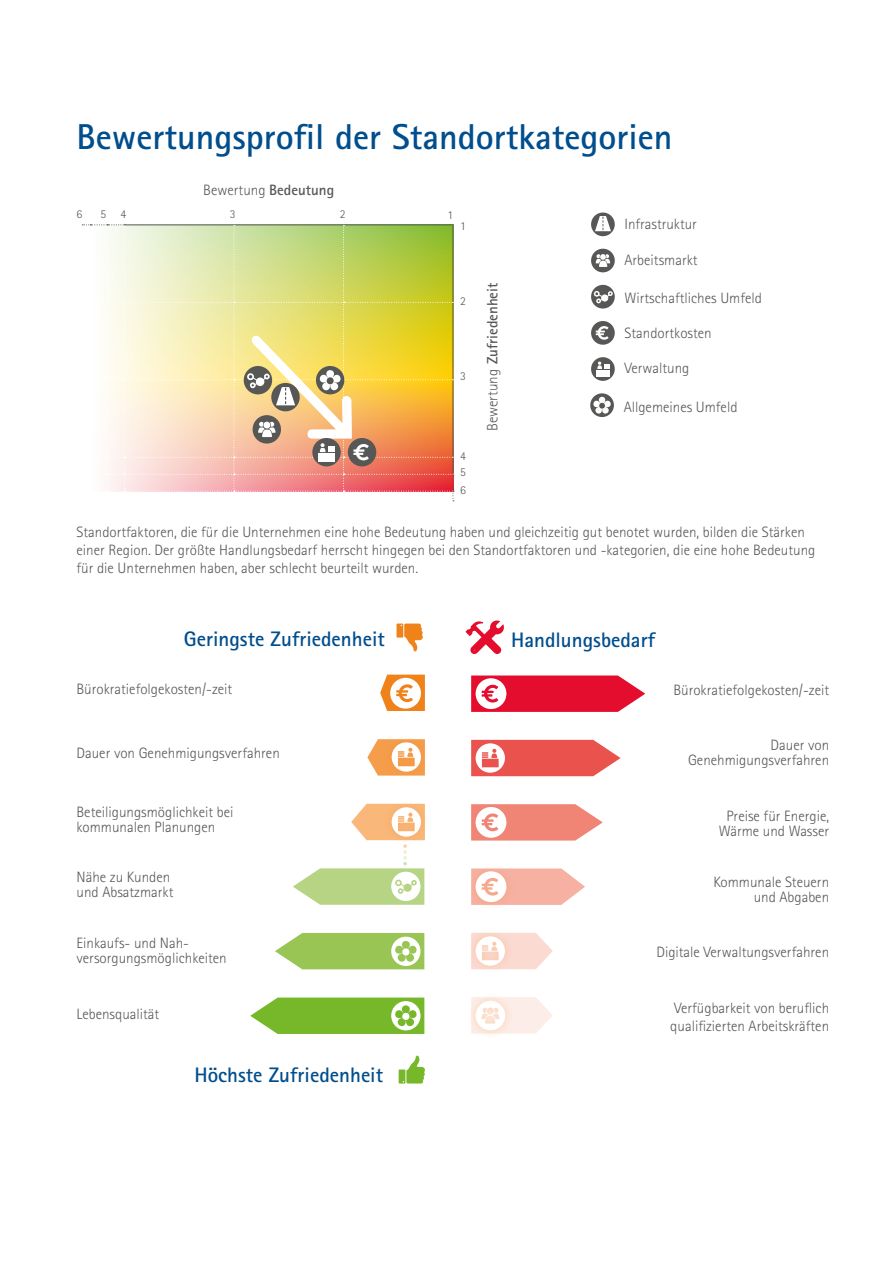
<style>
.page{position:relative;width:893px;height:1263px;background:#fff}
.page>*{position:absolute;margin:0;border:0;box-sizing:border-box;transform-origin:0 0}
.t1{font:700 36px "Rotis Sans Serif Std";color:#004e8d}
.t2{font:700 21px "Rotis Sans Serif Std";color:#004e8d}
.t3{font:300 15px/15px "Rotis Sans Serif Std";color:#575756}
.t4{font:700 15px "Rotis Sans Serif Std";color:#575756}
.t5{font:300 12px/16.5px "Rotis Sans Serif Std";color:#575756}
.s1{font-weight:700}
.s2{font-weight:300}
</style>
<div class="page">
<div style="left:591px;top:249px;width:24px;height:23px;background:#575756;border-radius:50%"></div>
<svg style="left:595px;top:254px;width:15px;height:13px"></svg>
<svg style="left:591px;top:212px;width:24px;height:24px"></svg>
<svg style="left:595px;top:216px;width:16px;height:15px"></svg>
<div style="left:591px;top:321px;width:24px;height:24px;background:#575756;border-radius:50%"></div>
<svg style="left:596px;top:326px;width:13px;height:14px"></svg>
<svg style="left:590px;top:393px;width:24px;height:24px"></svg>
<svg style="left:593px;top:397px;width:18px;height:17px"></svg>
<div style="left:591px;top:285px;width:24px;height:24px;background:#575756;border-radius:50%"></div>
<svg style="left:594px;top:291px;width:19px;height:12px"></svg>
<svg style="left:591px;top:357px;width:24px;height:24px"></svg>
<div style="left:596px;top:370px;width:14px;height:6px;background:#fff"></div>
<svg style="left:597px;top:361px;width:13px;height:8px"></svg>
<img style="left:82px;top:224px;width:372px;height:277px">
<svg style="left:396px;top:623px;width:27px;height:28px"></svg>
<svg style="left:465px;top:620px;width:39px;height:34px"></svg>
<svg style="left:471px;top:740px;width:150px;height:36px"></svg>
<svg style="left:471px;top:804px;width:132px;height:36px"></svg>
<svg style="left:471px;top:675px;width:174px;height:37px"></svg>
<svg style="left:471px;top:868px;width:114px;height:37px"></svg>
<div style="left:466px;top:927px;width:48px;height:47px;background:#f0821a;opacity:.26"></div>
<svg style="left:471px;top:933px;width:82px;height:36px"></svg>
<svg style="left:275px;top:933px;width:149px;height:36px;background:#aace71"></svg>
<svg style="left:399px;top:1055px;width:26px;height:28px"></svg>
<div style="left:382px;top:733px;width:48px;height:47px;background:#f0821a;opacity:.26"></div>
<svg style="left:367px;top:739px;width:58px;height:36px"></svg>
<div style="left:382px;top:798px;width:48px;height:47px;background:#f0821a;opacity:.26"></div>
<svg style="left:380px;top:675px;width:45px;height:36px"></svg>
<svg style="left:250px;top:997px;width:174px;height:37px;background:#8cc34c"></svg>
<svg style="left:293px;top:804px;width:132px;height:101px"></svg>
<div style="left:466px;top:991px;width:48px;height:48px;background:#f0821a;opacity:.26"></div>
<svg style="left:471px;top:997px;width:82px;height:36px"></svg>
<h1 class="t1" style="left:77px;top:114px;width:597px">Bewertungsprofil der Standortkategorien</h1>
<p class="t5" style="left:77px;top:206px;width:7px">6</p>
<p class="t5" style="left:100px;top:206px;width:7px">5</p>
<p class="t5" style="left:121px;top:206px;width:7px">4</p>
<p class="t3" style="left:203px;top:182px;width:132px">Bewertung <span class="s1">Bedeutung</span></p>
<p class="t5" style="left:230px;top:206px;width:7px">3</p>
<p class="t5" style="left:340px;top:206px;width:7px">2</p>
<p class="t5" style="left:448px;top:207px;width:7px">1</p>
<p class="t5" style="left:460px;top:218px;width:7px">1</p>
<p class="t5" style="left:460px;top:293px;width:7px">2</p>
<p class="t5" style="left:460px;top:368px;width:7px">3</p>
<p class="t5" style="left:460px;top:448px;width:7px">4<br>5</p>
<p class="t5" style="left:460px;top:482px;width:7px">6</p>
<p class="t4" style="left:483px;top:431px;width:150px;rotate:-90deg"><span class="s2">Bewertung</span> Zufriedenheit</p>
<p class="t3" style="left:624px;top:217px;width:74px">Infrastruktur</p>
<p class="t3" style="left:624px;top:253px;width:75px">Arbeitsmarkt</p>
<p class="t3" style="left:624px;top:290px;width:139px">Wirtschaftliches Umfeld</p>
<p class="t3" style="left:624px;top:325px;width:89px">Standortkosten</p>
<p class="t3" style="left:624px;top:361px;width:66px">Verwaltung</p>
<p class="t3" style="left:624px;top:399px;width:115px">Allgemeines Umfeld</p>
<p class="t3" style="left:77px;top:524px;width:740px;line-height:18px">Standortfaktoren, die für die Unternehmen eine hohe Bedeutung haben und gleichzeitig gut benotet wurden, bilden die Stärken einer Region. Der größte Handlungsbedarf herrscht hingegen bei den Standortfaktoren und -kategorien, die eine hohe Bedeutung für die Unternehmen haben, aber schlecht beurteilt wurden.</p>
<h2 class="t2" style="left:184px;top:625px;width:203px">Geringste Zufriedenheit</h2>
<p class="t3" style="left:77px;top:681px;width:157px">Bürokratiefolgekosten/-zeit</p>
<p class="t3" style="left:77px;top:745px;width:205px">Dauer von Genehmigungsverfahren</p>
<p class="t3" style="left:77px;top:805px;width:158px">Beteiligungsmöglichkeit bei kommunalen Planungen</p>
<p class="t3" style="left:77px;top:870px;width:98px">Nähe zu Kunden und Absatzmarkt</p>
<p class="t3" style="left:77px;top:936px;width:152px">Einkaufs- und Nah&shy;versorgungsmöglichkeiten</p>
<p class="t3" style="left:77px;top:1006px;width:84px">Lebensqualität</p>
<h2 class="t2" style="left:195px;top:1062px;width:190px">Höchste Zufriedenheit</h2>
<h2 class="t2" style="left:511px;top:626px;width:145px">Handlungsbedarf</h2>
<p class="t3" style="left:673px;top:682px;width:157px">Bürokratiefolgekosten/-zeit</p>
<p class="t3" style="left:688px;top:738px;width:143px;text-align:right">Dauer von<br>Genehmigungsverfahren</p>
<p class="t3" style="left:719px;top:808px;width:112px;text-align:center">Preise für Energie,<br>Wärme und Wasser</p>
<p class="t3" style="left:713px;top:874px;width:117px;text-align:right">Kommunale Steuern und Abgaben</p>
<p class="t3" style="left:656px;top:945px;width:174px">Digitale Verwaltungsverfahren</p>
<p class="t3" style="left:670px;top:999px;width:160px;line-height:18px">Verfügbarkeit von beruflich qualifizierten Arbeitskräften</p>
</div>
